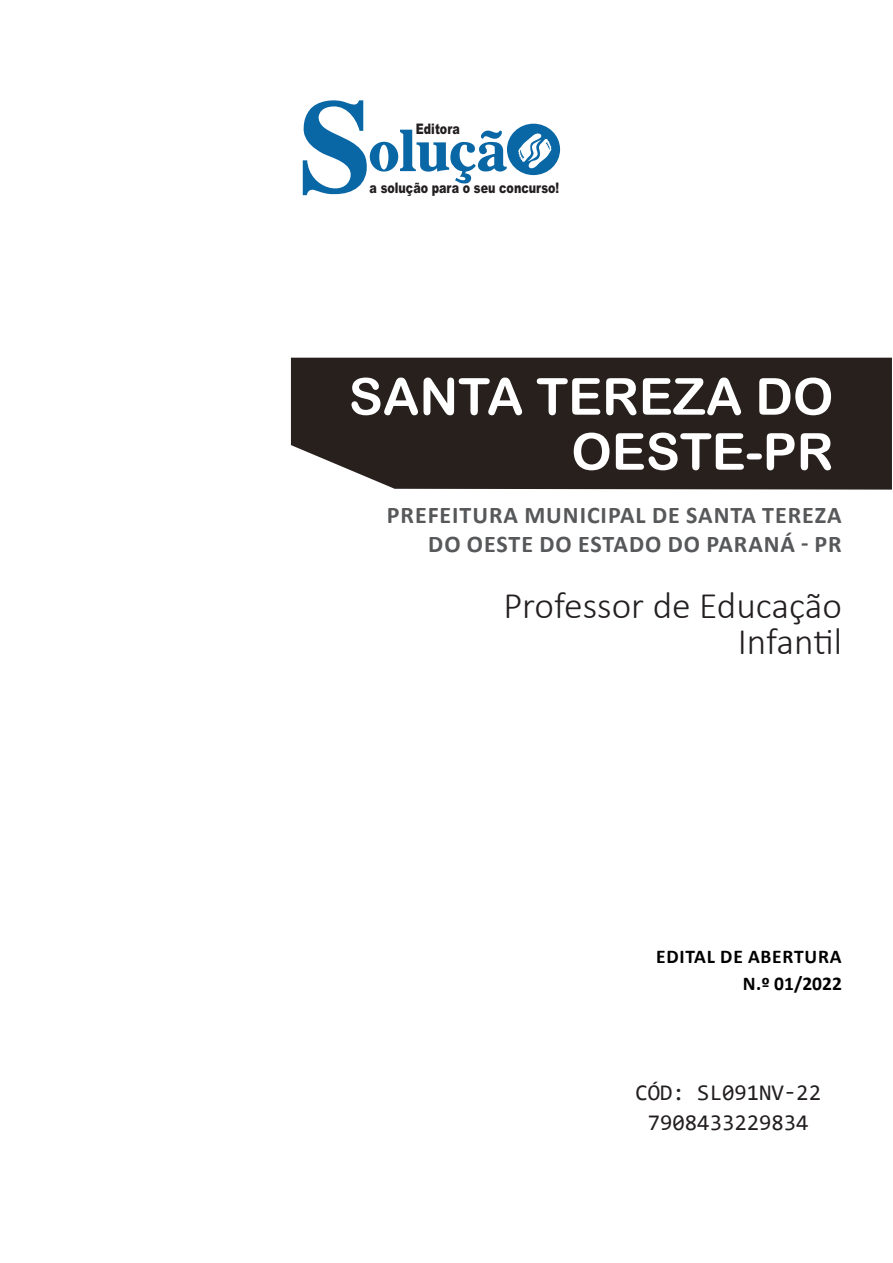
<style>
.page{position:relative;width:893px;height:1263px;background:#fff}
.page>*{position:absolute;margin:0;border:0;box-sizing:border-box;transform-origin:0 0}
.TÍTULO{font:51px/55.1px "Arial Rounded MT Bold";color:#fff;text-align:right}
.CARGO{font:300 37.5px/36px "Calibri";color:#231f20;text-align:right}
.SUBTÍTULO{font:700 24px/28.8px "Calibri";letter-spacing:.04em;color:#57585a;text-align:right}
.SKU_CÓD{font:22.5px "Consolas";color:#231f20}
.EDITAL{font:700 19.5px/27px "Calibri";letter-spacing:.04em;color:#000;text-align:right}
.t1{font:900 14.55px "Arial";color:#231f20;scale:.76 1}
</style>
<div class="page">
<div style="left:291px;top:358px;width:601px;height:132px;background:#27201d"></div>
<svg style="left:303px;top:100px;width:257px;height:96px"></svg>
<p class="t1" style="left:416px;top:118px;width:59px">Editora</p>
<p class="t1" style="left:370px;top:178px;width:251px">a solução para o seu concurso!</p>
<p class="TÍTULO" style="left:349px;top:368px;width:486px">SANTA TEREZA DO<br>OESTE-PR</p>
<p class="SUBTÍTULO" style="left:387px;top:500px;width:456px">PREFEITURA MUNICIPAL DE SANTA TEREZA<br>DO OESTE DO ESTADO DO PARANÁ - PR</p>
<p class="CARGO" style="left:504px;top:587px;width:340px">Professor de Educação<br>Infantil</p>
<p class="EDITAL" style="left:656px;top:943px;width:187px">EDITAL DE ABERTURA<br>N.º 01/2022</p>
<p class="SKU_CÓD" style="left:635px;top:1077px;width:187px">CÓD: SL091NV-22</p>
<p class="SKU_CÓD" style="left:648px;top:1107px;width:162px">7908433229834</p>
</div>
